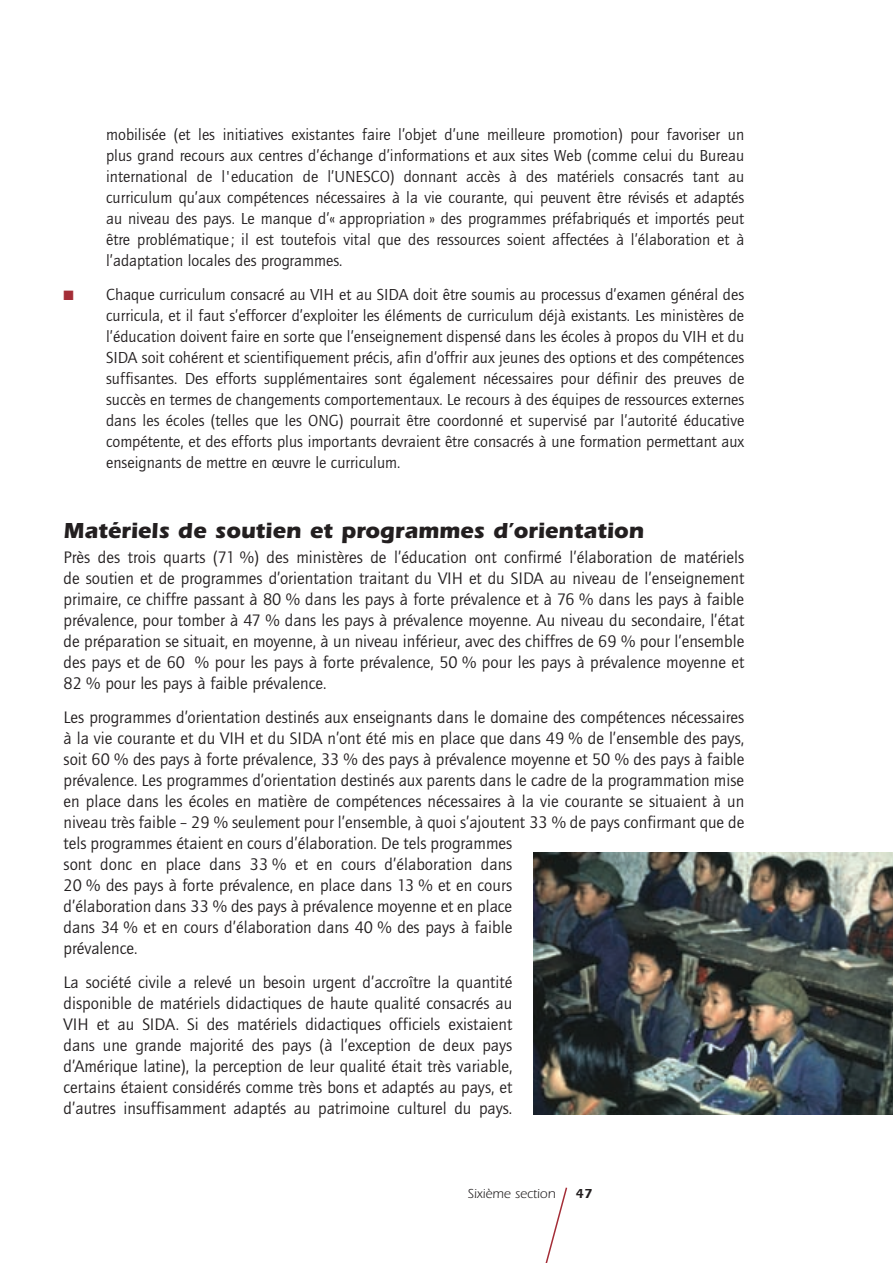
<style>
.page{position:relative;width:893px;height:1263px;background:#fff}
.page>*{position:absolute;margin:0;border:0;box-sizing:border-box;transform-origin:0 0}
.t1{font:700 22.5px "Itc Eras";color:#231f20}
.t2{font:17.25px/21px "Quay Itc T";color:#231f20;text-align:justify}
.t3{font:16.5px/21px "Quay Itc T";color:#231f20;text-align:justify}
.t4{font:13.5px "Itc Eras";color:#231f20}
.t5{font:600 13.5px "Itc Eras";color:#231f20}
.s1{color:#a42d37}
</style>
<div class="page">
<svg style="left:545px;top:1187px;width:23px;height:76px"></svg>
<img style="left:533px;top:852px;width:359px;height:262px">
<p class="t3" style="left:106px;top:126px;width:639px">mobilisée (et les initiatives existantes faire l’objet d’une meilleure promotion) pour favoriser un plus grand recours aux centres d’échange d’informations et aux sites Web (comme celui du Bureau international de l'education de l’UNESCO) donnant accès à des matériels consacrés tant au curriculum qu’aux compétences nécessaires à la vie courante, qui peuvent être révisés et adaptés au niveau des pays. Le manque d’« appropriation » des programmes préfabriqués et importés peut être problématique ; il est toutefois vital que des ressources soient affectées à l’élaboration et à l’adaptation locales des programmes.</p>
<p class="t3" style="left:106px;top:285px;width:639px;text-indent:-43px"><span class="s1">■</span> Chaque curriculum consacré au VIH et au SIDA doit être soumis au processus d’examen général des curricula, et il faut s’efforcer d’exploiter les éléments de curriculum déjà existants. Les ministères de l’éducation doivent faire en sorte que l’enseignement dispensé dans les écoles à propos du VIH et du SIDA soit cohérent et scientifiquement précis, afin d’offrir aux jeunes des options et des compétences suffisantes. Des efforts supplémentaires sont également nécessaires pour définir des preuves de succès en termes de changements comportementaux. Le recours à des équipes de ressources externes dans les écoles (telles que les ONG) pourrait être coordonné et supervisé par l’autorité éducative compétente, et des efforts plus importants devraient être consacrés à une formation permettant aux enseignants de mettre en œuvre le curriculum.</p>
<h1 class="t1" style="left:64px;top:522px;width:582px">Matériels de soutien et programmes d’orientation</h1>
<p class="t2" style="left:64px;top:548px;width:682px">Près des trois quarts (71 %) des ministères de l’éducation ont confirmé l’élaboration de matériels de soutien et de programmes d’orientation traitant du VIH et du SIDA au niveau de l’enseignement primaire, ce chiffre passant à 80 % dans les pays à forte prévalence et à 76 % dans les pays à faible prévalence, pour tomber à 47 % dans les pays à prévalence moyenne. Au niveau du secondaire, l’état de préparation se situait, en moyenne, à un niveau inférieur, avec des chiffres de 69 % pour l’ensemble des pays et de 60 % pour les pays à forte prévalence, 50 % pour les pays à prévalence moyenne et 82 % pour les pays à faible prévalence.</p>
<p class="t2" style="left:64px;top:708px;width:682px;text-align:left">Les programmes d’orientation destinés aux enseignants dans le domaine des compétences nécessaires à la vie courante et du VIH et du SIDA n’ont été mis en place que dans 49 % de l’ensemble des pays, soit 60 % des pays à forte prévalence, 33 % des pays à prévalence moyenne et 50 % des pays à faible prévalence. Les programmes d’orientation destinés aux parents dans le cadre de la programmation mise en place dans les écoles en matière de compétences nécessaires à la vie courante se situaient à un niveau très faible – 29 % seulement pour l’ensemble, à quoi s’ajoutent 33 % de pays confirmant que de tels programmes étaient en cours d’élaboration. De tels programmes<br>sont donc en place dans 33 % et en cours d’élaboration dans<br>20 % des pays à forte prévalence, en place dans 13 % et en cours<br>d’élaboration dans 33 % des pays à prévalence moyenne et en place<br>dans 34 % et en cours d’élaboration dans 40 % des pays à faible<br>prévalence.</p>
<p class="t2" style="left:64px;top:973px;width:450px">La société civile a relevé un besoin urgent d’accroître la quantité disponible de matériels didactiques de haute qualité consacrés au VIH et au SIDA. Si des matériels didactiques officiels existaient dans une grande majorité des pays (à l’exception de deux pays d’Amérique latine), la perception de leur qualité était très variable, certains étaient considérés comme très bons et adaptés au pays, et d’autres insuffisamment adaptés au patrimoine culturel du pays.</p>
<p class="t4" style="left:468px;top:1189px;width:89px">Sixième section</p>
<p class="t5" style="left:575px;top:1189px;width:19px">47</p>
</div>
